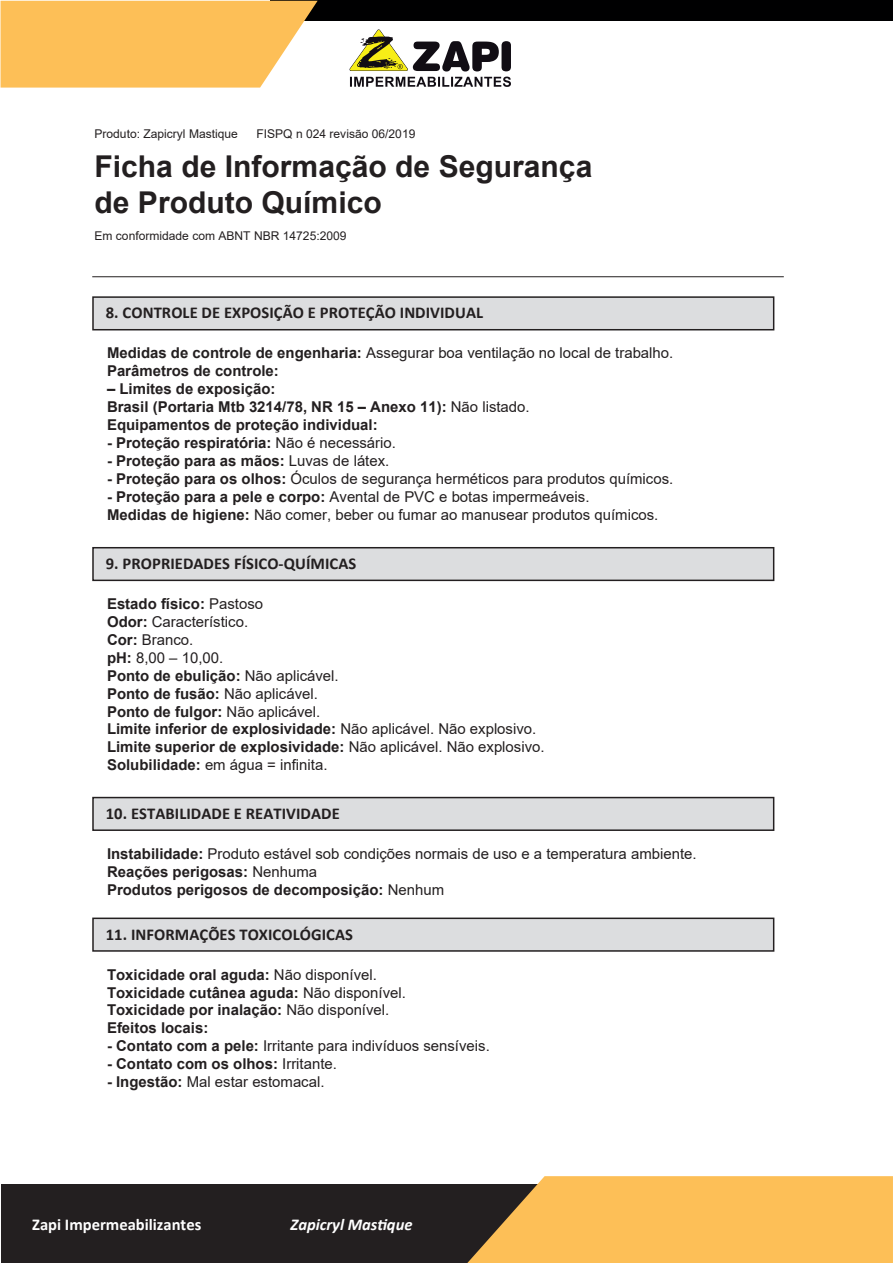
<style>
.page{position:relative;width:893px;height:1263px;background:#fff}
.page>*{position:absolute;margin:0;border:0;box-sizing:border-box;transform-origin:0 0}
.t1{font:700 30px/36px "Arial";color:#231f20}
.t2{font:700 16.5px "Calibri";letter-spacing:.005em;color:#231f20}
.t3{font:700 16.5px "Calibri";color:#fff}
.t4{font:italic 700 16.5px "Calibri";letter-spacing:-.005em;color:#fff}
.t5{font:15px/18px "Arial";color:#231f20}
.t6{font:700 15px/18px "Arial";color:#231f20}
.t7{font:12px "Arial";color:#231f20}
.s1{font-weight:400}
.s2{font-weight:700}
</style>
<div class="page">
<div style="left:270px;top:0;width:623px;height:20px;background:#000001"></div>
<svg style="left:1px;top:1px;width:317px;height:87px;background:#fbc365"></svg>
<div style="left:1px;top:1184px;width:588px;height:79px;background:#231f20"></div>
<svg style="left:467px;top:1176px;width:426px;height:87px;background:#ecb355"></svg>
<svg style="left:350px;top:29px;width:161px;height:58px"></svg>
<div style="left:92px;top:296px;width:682px;height:34px;background:#dcdddf;border:2px solid #231f20"></div>
<hr style="left:92px;top:276px;width:692px;height:1px;background:#231f20">
<div style="left:92px;top:547px;width:682px;height:34px;background:#dcdddf;border:2px solid #231f20"></div>
<div style="left:92px;top:797px;width:682px;height:34px;background:#dcdddf;border:2px solid #231f20"></div>
<div style="left:92px;top:917px;width:682px;height:35px;background:#dcdddf;border:2px solid #231f20"></div>
<p class="t7" style="left:95px;top:125px;width:145px">Produto: Zapicryl Mastique</p>
<p class="t7" style="left:256px;top:125px;width:160px">FISPQ n 024 revisão 06/2019</p>
<h1 class="t1" style="left:95px;top:149px;width:499px">Ficha de Informação de Segurança de Produto Químico</h1>
<p class="t7" style="left:95px;top:228px;width:254px">Em conformidade com ABNT NBR 14725:2009</p>
<p class="t2" style="left:106px;top:301px;width:379px">8. CONTROLE DE EXPOSIÇÃO E PROTEÇÃO INDIVIDUAL</p>
<p class="t6" style="left:107px;top:344px;width:568px">Medidas de controle de engenharia: <span class="s1">Assegurar boa ventilação no local de trabalho.<br></span>Parâmetros de controle:</p>
<p class="t6" style="left:107px;top:380px;width:424px">– Limites de exposição:<br>Brasil (Portaria Mtb 3214/78, NR 15 – Anexo 11): <span class="s1">Não listado.<br></span>Equipamentos de proteção individual:</p>
<p class="t6" style="left:107px;top:434px;width:290px">- Proteção respiratória: <span class="s1">Não é necessário.</span></p>
<p class="t6" style="left:107px;top:452px;width:284px">- Proteção para as mãos: <span class="s1">Luvas de látex.</span></p>
<p class="t5" style="left:107px;top:469px;width:568px"><span class="s2">- Proteção para os olhos:</span> Óculos de segurança herméticos para produtos químicos.</p>
<p class="t5" style="left:107px;top:487px;width:553px"><span class="s2">- Proteção para a pele e corpo:</span> Avental de PVC e botas impermeáveis.<br><span class="s2">Medidas de higiene:</span> Não comer, beber ou fumar ao manusear produtos químicos.</p>
<p class="t2" style="left:106px;top:552px;width:252px">9. PROPRIEDADES FÍSICO-QUÍMICAS</p>
<p class="t5" style="left:107px;top:595px;width:439px"><span class="s2">Estado físico:</span> Pastoso<br><span class="s2">Odor:</span> Característico.<br><span class="s2">Cor:</span> Branco.<br><span class="s2">pH:</span> 8,00 – 10,00.<br><span class="s2">Ponto de ebulição:</span> Não aplicável.<br><span class="s2">Ponto de fusão:</span> Não aplicável.<br><span class="s2">Ponto de fulgor:</span> Não aplicável.<br><span class="s2">Limite inferior de explosividade:</span> Não aplicável. Não explosivo.<br><span class="s2">Limite superior de explosividade:</span> Não aplicável. Não explosivo.<br><span class="s2">Solubilidade:</span> em água = infinita.</p>
<p class="t2" style="left:106px;top:802px;width:235px">10. ESTABILIDADE E REATIVIDADE</p>
<p class="t5" style="left:107px;top:844px;width:591px"><span class="s2">Instabilidade:</span> Produto estável sob condições normais de uso e a temperatura ambiente.<br><span class="s2">Reações perigosas:</span> Nenhuma<br><span class="s2">Produtos perigosos de decomposição:</span> Nenhum</p>
<p class="t2" style="left:106px;top:922px;width:249px">11. INFORMAÇÕES TOXICOLÓGICAS</p>
<p class="t6" style="left:107px;top:965px;width:300px">Toxicidade oral aguda: <span class="s1">Não disponível.<br></span>Toxicidade cutânea aguda: <span class="s1">Não disponível.<br></span>Toxicidade por inalação: <span class="s1">Não disponível.<br></span>Efeitos locais:</p>
<p class="t5" style="left:107px;top:1037px;width:384px"><span class="s2">- Contato com a pele:</span> Irritante para indivíduos sensíveis.</p>
<p class="t6" style="left:107px;top:1055px;width:231px">- Contato com os olhos: <span class="s1">Irritante.</span></p>
<p class="t5" style="left:107px;top:1073px;width:219px"><span class="s2">- Ingestão:</span> Mal estar estomacal.</p>
<p class="t3" style="left:32px;top:1212px;width:171px">Zapi Impermeabilizantes</p>
<p class="t4" style="left:290px;top:1212px;width:124px">Zapicryl Mastique</p>
</div>
